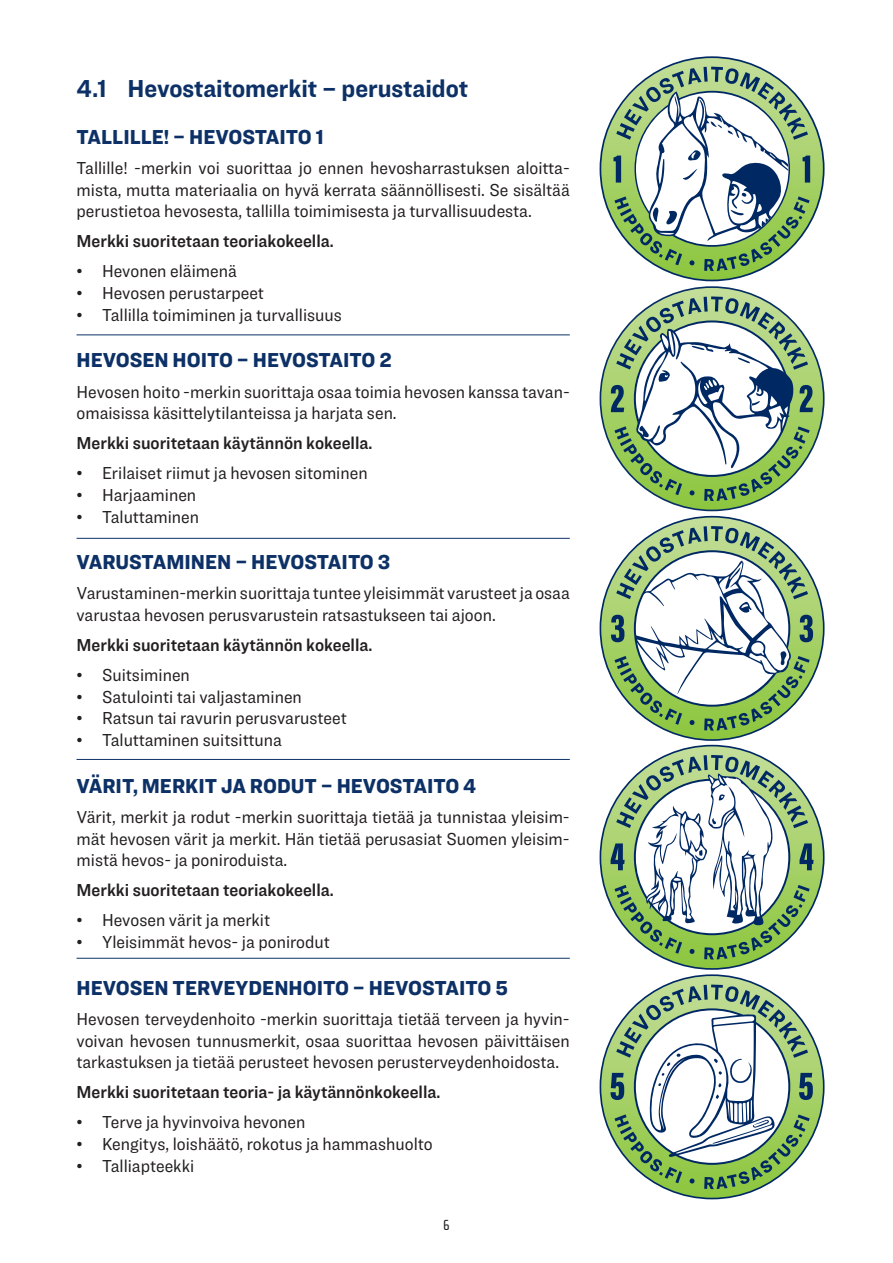
<style>
.page{position:relative;width:893px;height:1263px;background:#fff}
.page>*{position:absolute;margin:0;border:0;box-sizing:border-box;transform-origin:0 0}
.t1{font:700 25.5px "Ringside Narrow";color:#0d3166}
.t2{font:900 21px "Ringside Narrow";color:#0d3166}
.t3{font:18px/21.6px "Ringside Narrow";color:#231f20;text-align:justify}
.t4{font:18px "Ringside Narrow Semi";color:#231f20}
.t5{font:15px "Cholla Sans OT";color:#231f20}
</style>
<div class="page">
<svg style="left:600px;top:286px;width:224px;height:225px"></svg>
<svg style="left:611px;top:296px;width:202px;height:205px"></svg>
<svg style="left:600px;top:516px;width:224px;height:225px"></svg>
<svg style="left:611px;top:526px;width:202px;height:205px"></svg>
<svg style="left:600px;top:745px;width:224px;height:225px"></svg>
<svg style="left:611px;top:755px;width:203px;height:204px"></svg>
<svg style="left:600px;top:974px;width:224px;height:225px"></svg>
<svg style="left:611px;top:984px;width:202px;height:205px"></svg>
<svg style="left:600px;top:56px;width:224px;height:225px"></svg>
<svg style="left:613px;top:67px;width:197px;height:204px"></svg>
<hr style="left:77px;top:334px;width:493px;height:1px;background:#0d3166">
<hr style="left:77px;top:538px;width:493px;height:1px;background:#0d3166">
<hr style="left:77px;top:759px;width:493px;height:1px;background:#0d3166">
<hr style="left:77px;top:958px;width:493px;height:1px;background:#0d3166">
<h1 class="t1" style="left:77px;top:70px;width:393px">4.1 Hevostaitomerkit – perustaidot</h1>
<p class="t2" style="left:77px;top:121px;width:249px">TALLILLE! – HEVOSTAITO 1</p>
<p class="t3" style="left:77px;top:157px;width:495px">Tallille! -merkin voi suorittaa jo ennen hevosharrastuksen aloitta&shy;mista, mutta materiaalia on hyvä kerrata säännöllisesti. Se sisältää perustietoa hevosesta, tallilla toimimisesta ja turvallisuudesta.</p>
<p class="t4" style="left:77px;top:228px;width:259px">Merkki suoritetaan teoriakokeella.</p>
<p class="t3" style="left:77px;top:260px;width:162px">• Hevonen eläimenä</p>
<p class="t3" style="left:77px;top:282px;width:189px">• Hevosen perustarpeet</p>
<p class="t3" style="left:77px;top:303px;width:267px">• Tallilla toimiminen ja turvallisuus</p>
<p class="t2" style="left:77px;top:345px;width:317px">HEVOSEN HOITO – HEVOSTAITO 2</p>
<p class="t3" style="left:77px;top:380px;width:495px">Hevosen hoito -merkin suorittaja osaa toimia hevosen kanssa tavan&shy;omaisissa käsittelytilanteissa ja harjata sen.</p>
<p class="t4" style="left:77px;top:430px;width:297px">Merkki suoritetaan käytännön kokeella.</p>
<p class="t3" style="left:77px;top:462px;width:293px">• Erilaiset riimut ja hevosen sitominen</p>
<p class="t3" style="left:77px;top:484px;width:121px">• Harjaaminen</p>
<p class="t3" style="left:77px;top:505px;width:124px">• Taluttaminen</p>
<p class="t2" style="left:77px;top:547px;width:315px">VARUSTAMINEN – HEVOSTAITO 3</p>
<p class="t3" style="left:77px;top:582px;width:495px">Varustaminen-merkin suorittaja tuntee yleisimmät varusteet ja osaa varustaa hevosen perusvarustein ratsastukseen tai ajoon.</p>
<p class="t4" style="left:77px;top:632px;width:297px">Merkki suoritetaan käytännön kokeella.</p>
<p class="t3" style="left:77px;top:664px;width:115px">• Suitsiminen</p>
<p class="t3" style="left:77px;top:686px;width:227px">• Satulointi tai valjastaminen</p>
<p class="t3" style="left:77px;top:707px;width:272px">• Ratsun tai ravurin perusvarusteet</p>
<p class="t3" style="left:77px;top:729px;width:207px">• Taluttaminen suitsittuna</p>
<p class="t2" style="left:77px;top:770px;width:401px">VÄRIT, MERKIT JA RODUT – HEVOSTAITO 4</p>
<p class="t3" style="left:77px;top:806px;width:495px">Värit, merkit ja rodut -merkin suorittaja tietää ja tunnistaa yleisim&shy;mät hevosen värit ja merkit. Hän tietää perusasiat Suomen yleisim&shy;mistä hevos- ja poniroduista.</p>
<p class="t4" style="left:77px;top:877px;width:259px">Merkki suoritetaan teoriakokeella.</p>
<p class="t3" style="left:77px;top:909px;width:195px">• Hevosen värit ja merkit</p>
<p class="t3" style="left:77px;top:931px;width:255px">• Yleisimmät hevos- ja ponirodut</p>
<p class="t2" style="left:77px;top:972px;width:433px">HEVOSEN TERVEYDENHOITO – HEVOSTAITO 5</p>
<p class="t3" style="left:77px;top:1008px;width:495px">Hevosen terveydenhoito -merkin suorittaja tietää terveen ja hyvin&shy;voivan hevosen tunnusmerkit, osaa suorittaa hevosen päivittäisen tarkastuksen ja tietää perusteet hevosen perusterveydenhoidosta.</p>
<p class="t4" style="left:77px;top:1079px;width:365px">Merkki suoritetaan teoria- ja käytännönkokeella.</p>
<p class="t3" style="left:77px;top:1111px;width:230px">• Terve ja hyvinvoiva hevonen</p>
<p class="t3" style="left:77px;top:1133px;width:358px">• Kengitys, loishäätö, rokotus ja hammashuolto</p>
<p class="t3" style="left:77px;top:1154px;width:119px">• Talliapteekki</p>
<p class="t5" style="left:443px;top:1217px;width:8px">6</p>
</div>
